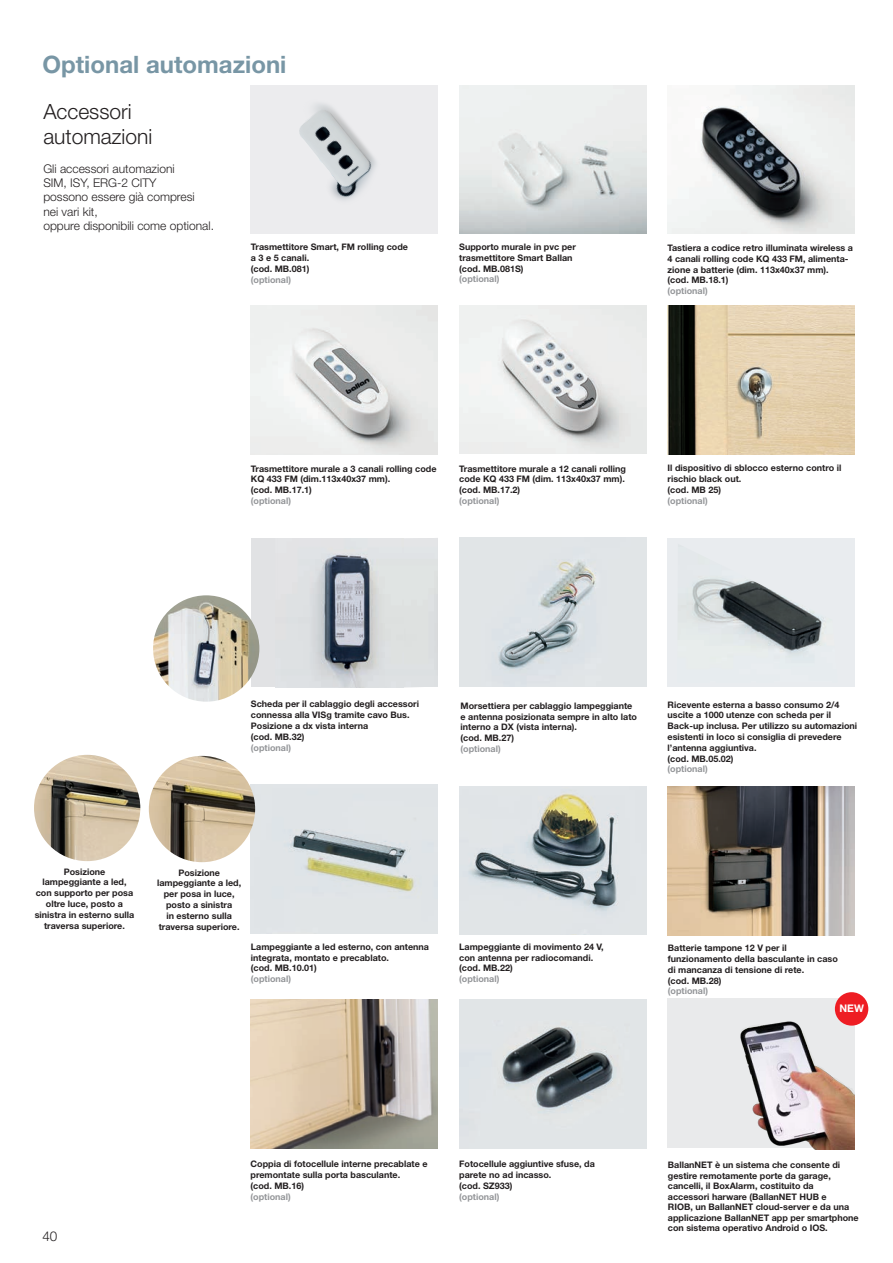
<style>
.page{position:relative;width:893px;height:1263px;background:#fff}
.page>*{position:absolute;margin:0;border:0;box-sizing:border-box;transform-origin:0 0}
.t1{font:700 24px "Helvetica Neue";color:#7896a5}
.t2{font:300 21px/25.2px "Helvetica Neue";color:#231f20}
.t3{font:300 13.5px "Helvetica Neue";color:#231f20}
.t4{font:300 12px "Helvetica Neue";color:#231f20}
.t5{font:700 10.5px "Helvetica Neue";color:#fff}
.t6{font:700 9px/10.8px "Helvetica Neue";color:#231f20}
.t7{font:700 9px "Helvetica Neue";color:#939598}
</style>
<div class="page">
<img style="left:668px;top:787px;width:187px;height:148px">
<img style="left:459px;top:786px;width:187px;height:149px">
<img style="left:251px;top:784px;width:187px;height:149px">
<img style="left:251px;top:999px;width:187px;height:149px">
<img style="left:668px;top:306px;width:187px;height:149px">
<img style="left:149px;top:756px;width:106px;height:106px;border-radius:53px">
<img style="left:34px;top:755px;width:106px;height:106px;border-radius:53px">
<div style="left:251px;top:85px;width:187px;height:148px;background:#ececee"></div>
<img style="left:299px;top:104px;width:77px;height:96px">
<img style="left:459px;top:999px;width:187px;height:149px">
<div style="left:668px;top:538px;width:187px;height:149px;background:#e9ecef"></div>
<img style="left:678px;top:576px;width:147px;height:80px">
<div style="left:251px;top:538px;width:152px;height:149px;background:#e1e2e4"></div>
<img style="left:313px;top:554px;width:66px;height:133px">
<img style="left:459px;top:538px;width:187px;height:149px">
<img style="left:668px;top:85px;width:187px;height:149px">
<img style="left:459px;top:305px;width:187px;height:149px">
<img style="left:251px;top:306px;width:187px;height:148px">
<img style="left:459px;top:85px;width:187px;height:149px">
<img style="left:153px;top:595px;width:106px;height:107px;border-radius:53px">
<div style="left:668px;top:998px;width:187px;height:150px;background:#e9eaeb"></div>
<div style="left:835px;top:992px;width:33px;height:33px;background:#ee1d23;border-radius:50%"></div>
<img style="left:740px;top:1020px;width:115px;height:129px">
<p class="t1" style="left:43px;top:49px;width:245px">Optional automazioni</p>
<p class="t2" style="left:43px;top:98px;width:110px">Accessori automazioni</p>
<p class="t4" style="left:43px;top:161px;width:133px">Gli accessori automazioni</p>
<p class="t4" style="left:43px;top:175px;width:115px">SIM, ISY, ERG-2 CITY</p>
<p class="t4" style="left:43px;top:190px;width:153px">possono essere già compresi</p>
<p class="t4" style="left:43px;top:204px;width:56px">nei vari kit,</p>
<p class="t4" style="left:43px;top:219px;width:172px">oppure disponibili come optional.</p>
<p class="t6" style="left:251px;top:242px;width:159px">Trasmettitore Smart, FM rolling code a 3 e 5 canali.</p>
<p class="t6" style="left:251px;top:263px;width:60px">(cod. MB.081)</p>
<p class="t7" style="left:251px;top:274px;width:42px">(optional)</p>
<p class="t6" style="left:459px;top:241px;width:118px">Supporto murale in pvc per trasmettitore Smart Ballan</p>
<p class="t6" style="left:459px;top:263px;width:66px">(cod. MB.081S)</p>
<p class="t7" style="left:459px;top:274px;width:42px">(optional)</p>
<p class="t6" style="left:668px;top:242px;width:187px">Tastiera a codice retro illuminata wireless a</p>
<p class="t6" style="left:668px;top:253px;width:182px">4 canali rolling code KQ 433 FM, alimenta&shy;zione a batterie (dim. 113x40x37 mm).</p>
<p class="t6" style="left:668px;top:275px;width:63px">(cod. MB.18.1)</p>
<p class="t7" style="left:668px;top:285px;width:42px">(optional)</p>
<p class="t6" style="left:251px;top:463px;width:187px">Trasmettitore murale a 3 canali rolling code<br>KQ 433 FM (dim.113x40x37 mm).</p>
<p class="t6" style="left:251px;top:484px;width:63px">(cod. MB.17.1)</p>
<p class="t7" style="left:251px;top:495px;width:42px">(optional)</p>
<p class="t6" style="left:459px;top:463px;width:168px">Trasmettitore murale a 12 canali rolling code KQ 433 FM (dim. 113x40x37 mm).</p>
<p class="t6" style="left:459px;top:484px;width:63px">(cod. MB.17.2)</p>
<p class="t7" style="left:459px;top:495px;width:42px">(optional)</p>
<p class="t6" style="left:668px;top:463px;width:175px">Il dispositivo di sblocco esterno contro il rischio black out.</p>
<p class="t6" style="left:668px;top:484px;width:55px">(cod. MB 25)</p>
<p class="t7" style="left:668px;top:495px;width:42px">(optional)</p>
<p class="t6" style="left:251px;top:699px;width:170px">Scheda per il cablaggio degli accessori connessa alla VISg tramite cavo Bus.<br>Posizione a dx vista interna</p>
<p class="t6" style="left:251px;top:731px;width:55px">(cod. MB.32)</p>
<p class="t7" style="left:251px;top:742px;width:42px">(optional)</p>
<p class="t6" style="left:460px;top:700px;width:178px">Morsettiera per cablaggio lampeggiante e antenna posizionata sempre in alto lato interno a DX (vista interna).</p>
<p class="t6" style="left:460px;top:732px;width:55px">(cod. MB.27)</p>
<p class="t7" style="left:460px;top:743px;width:42px">(optional)</p>
<p class="t6" style="left:668px;top:699px;width:191px">Ricevente esterna a basso consumo 2/4 uscite a 1000 utenze con scheda per il Back-up inclusa. Per utilizzo su automazioni esistenti in loco si consiglia di prevedere l’antenna aggiuntiva.</p>
<p class="t6" style="left:668px;top:753px;width:68px">(cod. MB.05.02)</p>
<p class="t7" style="left:668px;top:764px;width:42px">(optional)</p>
<p class="t6" style="left:35px;top:866px;width:101px;text-align:center">Posizione lampeggiante a led, con supporto per posa oltre luce, posto a sinistra in esterno sulla traversa superiore.</p>
<p class="t6" style="left:157px;top:867px;width:86px;text-align:center">Posizione lampeggiante a led, per posa in luce, posto a sinistra<br>in esterno sulla traversa superiore.</p>
<p class="t6" style="left:251px;top:941px;width:180px">Lampeggiante a led esterno, con antenna integrata, montato e precablato.</p>
<p class="t6" style="left:251px;top:963px;width:68px">(cod. MB.10.01)</p>
<p class="t7" style="left:251px;top:973px;width:42px">(optional)</p>
<p class="t6" style="left:459px;top:941px;width:146px">Lampeggiante di movimento 24 V, con antenna per radiocomandi.</p>
<p class="t6" style="left:459px;top:963px;width:55px">(cod. MB.22)</p>
<p class="t7" style="left:459px;top:973px;width:42px">(optional)</p>
<p class="t6" style="left:668px;top:942px;width:171px">Batterie tampone 12 V per il funzionamento della basculante in caso di mancanza di tensione di rete.</p>
<p class="t6" style="left:668px;top:975px;width:55px">(cod. MB.28)</p>
<p class="t7" style="left:668px;top:985px;width:42px">(optional)</p>
<p class="t5" style="left:839px;top:1002px;width:26px">NEW</p>
<h3 class="t3" style="left:43px;top:1228px;width:16px">40</h3>
<p class="t6" style="left:251px;top:1158px;width:178px">Coppia di fotocellule interne precablate e premontate sulla porta basculante.</p>
<p class="t6" style="left:251px;top:1180px;width:55px">(cod. MB.16)</p>
<p class="t7" style="left:251px;top:1191px;width:42px">(optional)</p>
<p class="t6" style="left:459px;top:1158px;width:137px">Fotocellule aggiuntive sfuse, da parete no ad incasso.</p>
<p class="t6" style="left:459px;top:1180px;width:55px">(cod. SZ933)</p>
<p class="t7" style="left:459px;top:1191px;width:42px">(optional)</p>
<p class="t6" style="left:668px;top:1160px;width:192px">BallanNET è un sistema che consente di gestire remotamente porte da garage, cancelli, il BoxAlarm, costituito da<br>accessori harware (BallanNET HUB e<br>RIOB, un BallanNET cloud-server e da una applicazione BallanNET app per smartphone con sistema operativo Android o IOS.</p>
</div>
